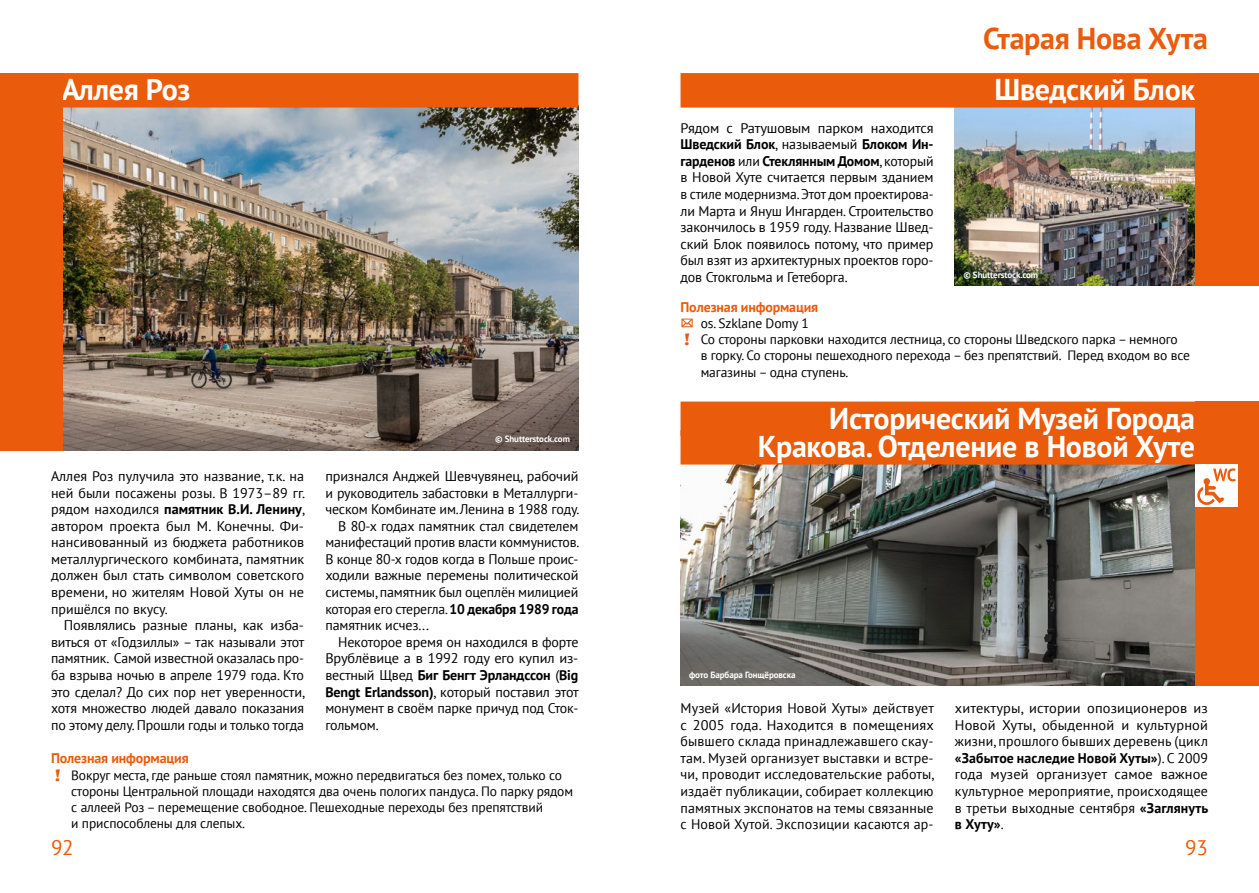
<style>
.page{position:relative;width:1259px;height:893px;background:#fff}
.page>*{position:absolute;margin:0;border:0;box-sizing:border-box;transform-origin:0 0}
.t1{font:700 30px/28.5px "PT Sans";letter-spacing:-.01em;color:#fff;text-align:right}
.t2{font:700 30px "PT Sans";letter-spacing:-.01em;color:#ea5b0b}
.t3{font:21px "PT Sans";color:#ea5b0b}
.t4{font:13.95px/16.6px "PT Sans";letter-spacing:-.01em;color:#000;text-align:justify}
.t5{font:700 13.95px "PT Sans";letter-spacing:-.01em;color:#ea5b0b}
.t6{font:700 13.95px "PT Sans";letter-spacing:-.01em;color:#000}
.t7{font:13.5px/16.2px "PT Sans";letter-spacing:-.01em;color:#000}
.t8{font:700 9px "PT Sans";letter-spacing:-.01em;color:#fff}
.s1{font-weight:700}
.s2{font-weight:400}
</style>
<div class="page">
<img style="left:680px;top:465px;width:515px;height:221px">
<img style="left:955px;top:108px;width:240px;height:178px">
<img style="left:62px;top:108px;width:516px;height:343px">
<div style="left:51px;top:73px;width:527px;height:35px;background:#ea5b0b"></div>
<div style="left:680px;top:73px;width:528px;height:35px;background:#ea5b0b"></div>
<div style="left:680px;top:402px;width:528px;height:34px;background:#ea5b0b"></div>
<div style="left:680px;top:430px;width:528px;height:35px;background:#ea5b0b"></div>
<div style="left:0;top:73px;width:62px;height:378px;background:#ea5b0b"></div>
<div style="left:1195px;top:73px;width:64px;height:213px;background:#ea5b0b"></div>
<div style="left:1195px;top:402px;width:64px;height:284px;background:#ea5b0b"></div>
<div style="left:1195px;top:465px;width:42px;height:42px;background:#fff"></div>
<svg style="left:1197px;top:468px;width:38px;height:37px"></svg>
<h1 class="t1" style="left:62px;top:75px;width:130px">Аллея Роз</h1>
<p class="t4" style="left:51px;top:467px;width:256px">Аллея Роз пулучила это название, т.к. на ней были посажены розы. В 1973–89 гг. рядом находился <span class="s1">памятник В.И. Ленину</span>, автором проекта был М. Конечны. Фи&shy;нансивованный из бюджета работников металлургического комбината, памятник должен был стать символом советского времени, но жителям Новой Хуты он не пришёлся по вкусу.</p>
<p class="t4" style="left:51px;top:617px;width:256px;text-indent:13px">Появлялись разные планы, как изба&shy;виться от «Годзиллы» – так называли этот памятник. Самой известной оказалась про&shy;ба взрыва ночью в апреле 1979 года. Кто это сделал? До сих пор нет уверенности, хотя множество людей давало показания по этому делу. Прошли годы и только тогда</p>
<p class="t8" style="left:495px;top:432px;width:76px">© Shutterstock.com</p>
<p class="t4" style="left:325px;top:467px;width:254px">признался Анджей Шевчувянец, рабочий</p>
<p class="t4" style="left:325px;top:484px;width:254px">и руководитель забастовки в Металлурги-</p>
<p class="t4" style="left:325px;top:501px;width:256px">ческом Комбинате им.Ленина в 1988 году.</p>
<p class="t4" style="left:338px;top:517px;width:242px">В 80-х годах памятник стал свидетелем</p>
<p class="t4" style="left:325px;top:534px;width:256px">манифестаций против власти коммунистов.</p>
<p class="t4" style="left:325px;top:550px;width:254px">В конце 80-х годов когда в Польше проис-</p>
<p class="t4" style="left:325px;top:567px;width:254px">ходили важные перемены политической</p>
<p class="t4" style="left:325px;top:583px;width:254px">системы, памятник был оцеплён милицией</p>
<p class="t4" style="left:325px;top:600px;width:254px">которая его стерегла. <span class="s1">10 декабря 1989 года</span></p>
<p class="t4" style="left:325px;top:617px;width:105px">памятник исчез...</p>
<p class="t4" style="left:338px;top:633px;width:242px">Некоторое время он находился в форте</p>
<p class="t4" style="left:325px;top:650px;width:254px">Врублёвице а в 1992 году его купил из-</p>
<p class="t6" style="left:325px;top:666px;width:254px"><span class="s2">вестный Щвед</span> Биг Бенгт Эрландссон <span class="s2">(</span>Big</p>
<p class="t4" style="left:325px;top:683px;width:255px"><span class="s1">Bengt Erlandsson)</span>, который поставил этот</p>
<p class="t4" style="left:325px;top:700px;width:254px">монумент в своём парке причуд под Сток-</p>
<p class="t4" style="left:325px;top:716px;width:55px">гольмом.</p>
<p class="t5" style="left:51px;top:749px;width:139px">Полезная информация</p>
<p class="t7" style="left:71px;top:766px;width:503px">Вокруг места, где раньше стоял памятник, можно передвигаться без помех, только со стороны Центральной площади находятся два очень пологих пандуса. По парку рядом с аллеей Роз – перемещение свободное. Пешеходные переходы без препятствий<br>и приспособлены для слепых.</p>
<h1 class="t2" style="left:983px;top:19px;width:226px">Старая Нова Хута</h1>
<h1 class="t1" style="left:994px;top:75px;width:202px">Шведский Блок</h1>
<p class="t4" style="left:680px;top:119px;width:254px">Рядом с Ратушовым парком находится <span class="s1">Шведский Блок</span>, называемый <span class="s1">Блоком Ин&shy;гарденов</span> или <span class="s1">Стеклянным Домом</span>, который в Новой Хуте считается первым зданием в стиле модернизма. Этот дом проектирова&shy;ли Марта и Януш Ингарден. Строительство закончилось в 1959 году. Название Швед&shy;ский Блок появилось потому, что пример был взят из архитектурных проектов горо&shy;дов Стокгольма и Гетеборга.</p>
<p class="t5" style="left:680px;top:298px;width:139px">Полезная информация</p>
<p class="t7" style="left:701px;top:315px;width:490px;text-indent:-20px"><sup>'</sup> os. Szklane Domy 1<br>Со стороны парковки находится лестница, со стороны Шведского парка – немного<br>в горку. Со стороны пешеходного перехода – без препятствий. Перед входом во все магазины – одна ступень.</p>
<p class="t8" style="left:963px;top:269px;width:76px">© Shutterstock.com</p>
<h1 class="t1" style="left:758px;top:403px;width:439px">Исторический Музей Города<br>Кракова. Отделение в Новой Хуте</h1>
<p class="t8" style="left:689px;top:669px;width:108px">фото Барбара Гонщёровска</p>
<p class="t4" style="left:680px;top:700px;width:256px">Музей «История Новой Хуты» действует с 2005 года. Находится в помещениях бывшего склада принадлежавшего скау&shy;там. Музей организует выставки и встре&shy;чи, проводит исследовательские работы, издаёт публикации, собирает коллекцию памятных экспонатов на темы связанные с Новой Хутой. Экспозиции касаются ар-</p>
<p class="t4" style="left:955px;top:700px;width:255px">хитектуры, истории опозиционеров из Новой Хуты, обыденной и культурной жизни, прошлого бывших деревень (цикл <span class="s1">«Забытое наследие Новой Хуты»</span>). С 2009 года музей организует самое важное культурное мероприятие, происходящее в третьи выходные сентября <span class="s1">«Заглянуть в Хуту»</span>.</p>
<h2 class="t3" style="left:51px;top:834px;width:24px">92</h2>
<h2 class="t3" style="left:1185px;top:834px;width:24px">93</h2>
</div>
